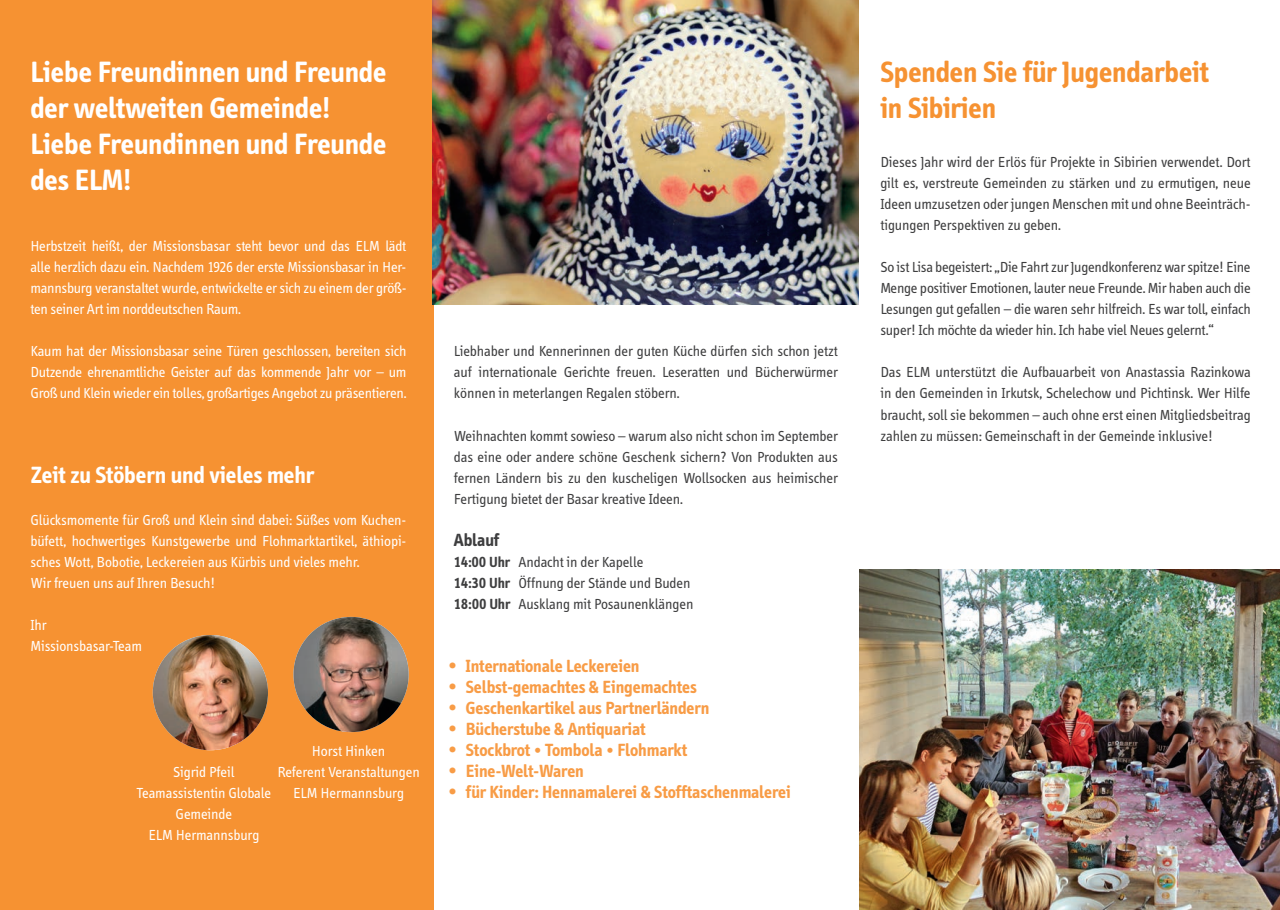
<style>
.page{position:relative;width:1280px;height:910px;background:#fff}
.page>*{position:absolute;margin:0;border:0;box-sizing:border-box;transform-origin:0 0}
.t1{font:700 30px/36px "Info";color:#fff}
.t2{font:700 30px/36px "Info";color:#f69232}
.t3{font:700 24px "Info";color:#fff}
.t4{font:700 18px "Info";color:#f89c46}
.t5{font:700 18px "Info";color:#3e3e3f}
.t6{font:15px/21px "Info";color:#3e3e3f;text-align:justify}
.t7{font:15px/21px "Info";color:#fff;text-align:justify}
.s1{font-weight:700}
.s2{font-family:"Info Web";font-size:21px}
</style>
<div class="page">
<div style="left:0;top:0;width:433px;height:909px;background:#f69232"></div>
<img style="left:432px;top:0;width:425px;height:304px">
<img style="left:293px;top:616px;width:115px;height:115px;border-radius:58px">
<img style="left:859px;top:569px;width:420px;height:340px">
<img style="left:153px;top:634px;width:115px;height:116px;border-radius:58px">
<h1 class="t1" style="left:30px;top:54px;width:357px">Liebe Freundinnen und Freunde der weltweiten Gemeinde!<br>Liebe Freundinnen und Freunde des ELM!</h1>
<p class="t7" style="left:30px;top:236px;width:377px">Herbstzeit heißt, der Missionsbasar steht bevor und das ELM lädt alle herzlich dazu ein. Nachdem 1926 der erste Missionsbasar in Her&shy;mannsburg veranstaltet wurde, entwickelte er sich zu einem der größ&shy;ten seiner Art im norddeutschen Raum.</p>
<p class="t7" style="left:30px;top:341px;width:377px">Kaum hat der Missionsbasar seine Türen geschlossen, bereiten sich Dutzende ehrenamtliche Geister auf das kommende Jahr vor – um Groß und Klein wieder ein tolles, großartiges Angebot zu präsentieren.</p>
<h2 class="t3" style="left:30px;top:461px;width:285px">Zeit zu Stöbern und vieles mehr</h2>
<p class="t7" style="left:30px;top:509px;width:377px;text-align:left">Glücksmomente für Groß und Klein sind dabei: Süßes vom Kuchen&shy;büfett, hochwertiges Kunstgewerbe und Flohmarktartikel, äthiopi&shy;sches Wott, Bobotie, Leckereien aus Kürbis und vieles mehr.<br>Wir freuen uns auf Ihren Besuch!</p>
<p class="t7" style="left:30px;top:614px;width:113px">Ihr<br>Missionsbasar-Team</p>
<p class="t7" style="left:137px;top:761px;width:136px;text-align:center">Sigrid Pfeil<br>Teamassistentin Globale<br>Gemeinde<br>ELM Hermannsburg</p>
<p class="t7" style="left:277px;top:740px;width:144px;text-align:center">Horst Hinken<br>Referent Veranstaltungen<br>ELM Hermannsburg</p>
<p class="t6" style="left:454px;top:341px;width:385px">Liebhaber und Kennerinnen der guten Küche dürfen sich schon jetzt auf internationale Gerichte freuen. Leseratten und Bücherwürmer können in meterlangen Regalen stöbern.</p>
<p class="t6" style="left:454px;top:425px;width:385px">Weihnachten kommt sowieso – warum also nicht schon im September das eine oder andere schöne Geschenk sichern? Von Produkten aus fernen Ländern bis zu den kuscheligen Wollsocken aus heimischer Fertigung bietet der Basar kreative Ideen.</p>
<p class="t5" style="left:454px;top:529px;width:47px">Ablauf</p>
<p class="t6" style="left:454px;top:551px;width:241px;text-align:left"><span class="s1">14:00 Uhr</span> Andacht in der Kapelle<br><span class="s1">14:30 Uhr</span> Öffnung der Stände und Buden<br><span class="s1">18:00 Uhr</span> Ausklang mit Posaunenklängen</p>
<p class="t4" style="left:449px;top:655px;width:192px"><span class="s2">•</span> Internationale Leckereien</p>
<p class="t4" style="left:449px;top:676px;width:249px"><span class="s2">•</span> Selbst-gemachtes &amp; Eingemachtes</p>
<p class="t4" style="left:449px;top:697px;width:262px"><span class="s2">•</span> Geschenkartikel aus Partnerländern</p>
<p class="t4" style="left:449px;top:718px;width:198px"><span class="s2">•</span> Bücherstube &amp; Antiquariat</p>
<p class="t4" style="left:449px;top:739px;width:239px"><span class="s2">•</span> Stockbrot • Tombola • Flohmarkt</p>
<p class="t4" style="left:449px;top:760px;width:136px"><span class="s2">•</span> Eine-Welt-Waren</p>
<p class="t4" style="left:449px;top:781px;width:343px"><span class="s2">•</span> für Kinder: Hennamalerei &amp; Stofftaschenmalerei</p>
<h1 class="t2" style="left:880px;top:54px;width:330px">Spenden Sie für Jugendarbeit in Sibirien</h1>
<p class="t6" style="left:880px;top:152px;width:371px">Dieses Jahr wird der Erlös für Projekte in Sibirien verwendet. Dort gilt es, verstreute Gemeinden zu stärken und zu ermutigen, neue Ideen umzusetzen oder jungen Menschen mit und ohne Beeinträch&shy;tigungen Perspektiven zu geben.</p>
<p class="t6" style="left:880px;top:257px;width:371px">So ist Lisa begeistert: „Die Fahrt zur Jugendkonferenz war spitze! Eine Menge positiver Emotionen, lauter neue Freunde. Mir haben auch die Lesungen gut gefallen – die waren sehr hilfreich. Es war toll, einfach super! Ich möchte da wieder hin. Ich habe viel Neues gelernt.“</p>
<p class="t6" style="left:880px;top:362px;width:371px">Das ELM unterstützt die Aufbauarbeit von Anastassia Razinkowa in den Gemeinden in Irkutsk, Schelechow und Pichtinsk. Wer Hilfe braucht, soll sie bekommen – auch ohne erst einen Mitgliedsbeitrag zahlen zu müssen: Gemeinschaft in der Gemeinde inklusive!</p>
</div>
